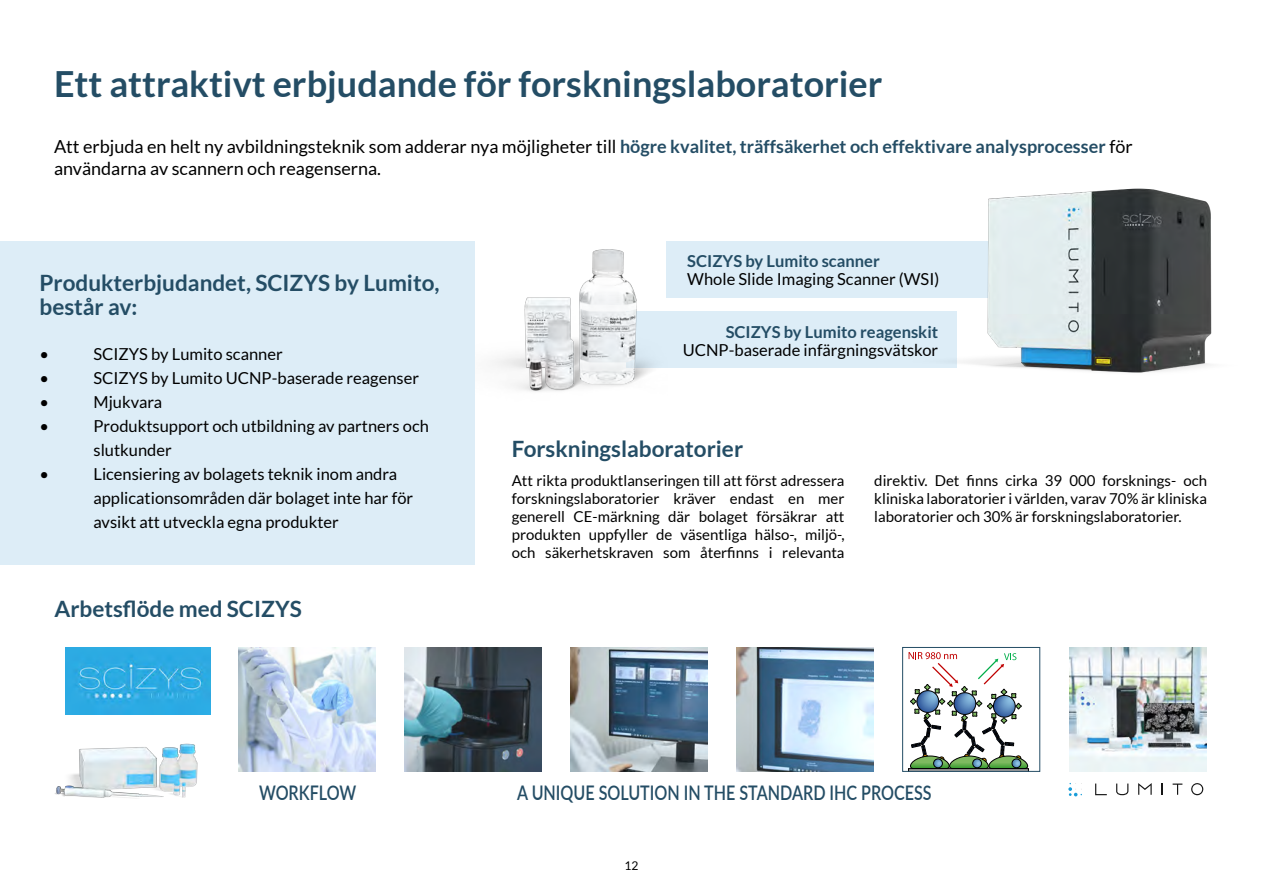
<style>
.page{position:relative;width:1263px;height:893px;background:#fff}
.page>*{position:absolute;margin:0;border:0;box-sizing:border-box;transform-origin:0 0}
.Rubrik_Huvud{font:700 36px "Lato";color:#244d65}
.t1{font:700 22.5px/24px "Lato";color:#244d65}
.t2{font:600 20.1px "Lato";color:#244d65;scale:.8 1}
.t3{font:18px/21.6px "Lato";color:#000}
.t4{font:16.5px/24px "Lato";color:#000}
.t5{font:700 16.5px "Lato";color:#244d65}
.t6{font:15px/18px "Lato";color:#000;text-align:justify}
.t7{font:12px "Lato";color:#000}
.s1{font-weight:700;color:#244d65}
</style>
<div class="page">
<div style="left:0;top:241px;width:474px;height:323px;background:#ddedf7"></div>
<div style="left:627px;top:312px;width:330px;height:56px;background:#ddedf7"></div>
<div style="left:666px;top:241px;width:349px;height:56px;background:#ddedf7"></div>
<img style="left:913px;top:188px;width:299px;height:185px">
<img style="left:494px;top:249px;width:174px;height:143px">
<img style="left:55px;top:700px;width:156px;height:98px">
<svg style="left:1095px;top:783px;width:12px;height:12px"></svg>
<svg style="left:1116px;top:783px;width:12px;height:12px"></svg>
<svg style="left:1138px;top:783px;width:14px;height:12px"></svg>
<svg style="left:1161px;top:783px;width:1px;height:12px"></svg>
<svg style="left:1172px;top:783px;width:10px;height:12px"></svg>
<svg style="left:1191px;top:783px;width:13px;height:12px"></svg>
<svg style="left:1068px;top:783px;width:14px;height:13px"></svg>
<img style="left:239px;top:647px;width:136px;height:124px">
<img style="left:404px;top:647px;width:137px;height:124px">
<img style="left:570px;top:647px;width:138px;height:124px">
<img style="left:737px;top:647px;width:137px;height:124px">
<img style="left:1070px;top:648px;width:136px;height:123px">
<img style="left:66px;top:647px;width:145px;height:67px">
<svg style="left:908px;top:652px;width:120px;height:117px"></svg>
<p class="Rubrik_Huvud" style="left:54px;top:63px;width:830px">Ett attraktivt erbjudande för forskningslaboratorier</p>
<p class="t3" style="left:54px;top:136px;width:1080px">Att erbjuda en helt ny avbildningsteknik som adderar nya möjligheter till <span class="s1">högre kvalitet, träffsäkerhet och effektivare analysprocesser</span> för användarna av scannern och reagenserna.</p>
<p class="t1" style="left:40px;top:270px;width:402px">Produkterbjudandet, SCIZYS by Lumito, består av:</p>
<p class="t4" style="left:40px;top:342px;width:11px">•</p>
<p class="t4" style="left:94px;top:342px;width:191px">SCIZYS by Lumito scanner</p>
<p class="t4" style="left:40px;top:366px;width:11px">•</p>
<p class="t4" style="left:94px;top:366px;width:327px">SCIZYS by Lumito UCNP-baserade reagenser</p>
<p class="t4" style="left:40px;top:390px;width:11px">•</p>
<p class="t4" style="left:94px;top:390px;width:70px">Mjukvara</p>
<p class="t4" style="left:40px;top:414px;width:11px">•</p>
<p class="t4" style="left:94px;top:414px;width:337px">Produktsupport och utbildning av partners och slutkunder</p>
<p class="t4" style="left:40px;top:462px;width:11px">•</p>
<p class="t4" style="left:94px;top:462px;width:321px">Licensiering av bolagets teknik inom andra applicationsområden där bolaget inte har för</p>
<p class="t4" style="left:94px;top:510px;width:247px">avsikt att utveckla egna produkter</p>
<p class="t1" style="left:54px;top:597px;width:249px">Arbetsflöde med SCIZYS</p>
<p class="t5" style="left:687px;top:251px;width:194px">SCIZYS by Lumito scanner</p>
<p class="t4" style="left:687px;top:267px;width:254px">Whole Slide Imaging Scanner (WSI)</p>
<p class="t5" style="left:726px;top:323px;width:214px">SCIZYS by Lumito reagenskit</p>
<p class="t4" style="left:683px;top:338px;width:257px">UCNP-baserade infärgningsvätskor</p>
<p class="t1" style="left:512px;top:436px;width:233px">Forskningslaboratorier</p>
<p class="t6" style="left:512px;top:472px;width:334px">Att rikta produktlanseringen till att först adressera forskningslaboratorier kräver endast en mer generell CE-märkning där bolaget försäkrar att produkten uppfyller de väsentliga hälso-, miljö-, och säkerhetskraven som återfinns i relevanta</p>
<p class="t6" style="left:874px;top:472px;width:334px">direktiv. Det finns cirka 39 000 forsknings- och kliniska laboratorier i världen, varav 70% är kliniska laboratorier och 30% är forskningslaboratorier.</p>
<p class="t2" style="left:259px;top:778px;width:123px">WORKFLOW</p>
<p class="t2" style="left:517px;top:778px;width:520px">A UNIQUE SOLUTION IN THE STANDARD IHC PROCESS</p>
<p class="t7" style="left:624px;top:859px;width:15px">12</p>
</div>
